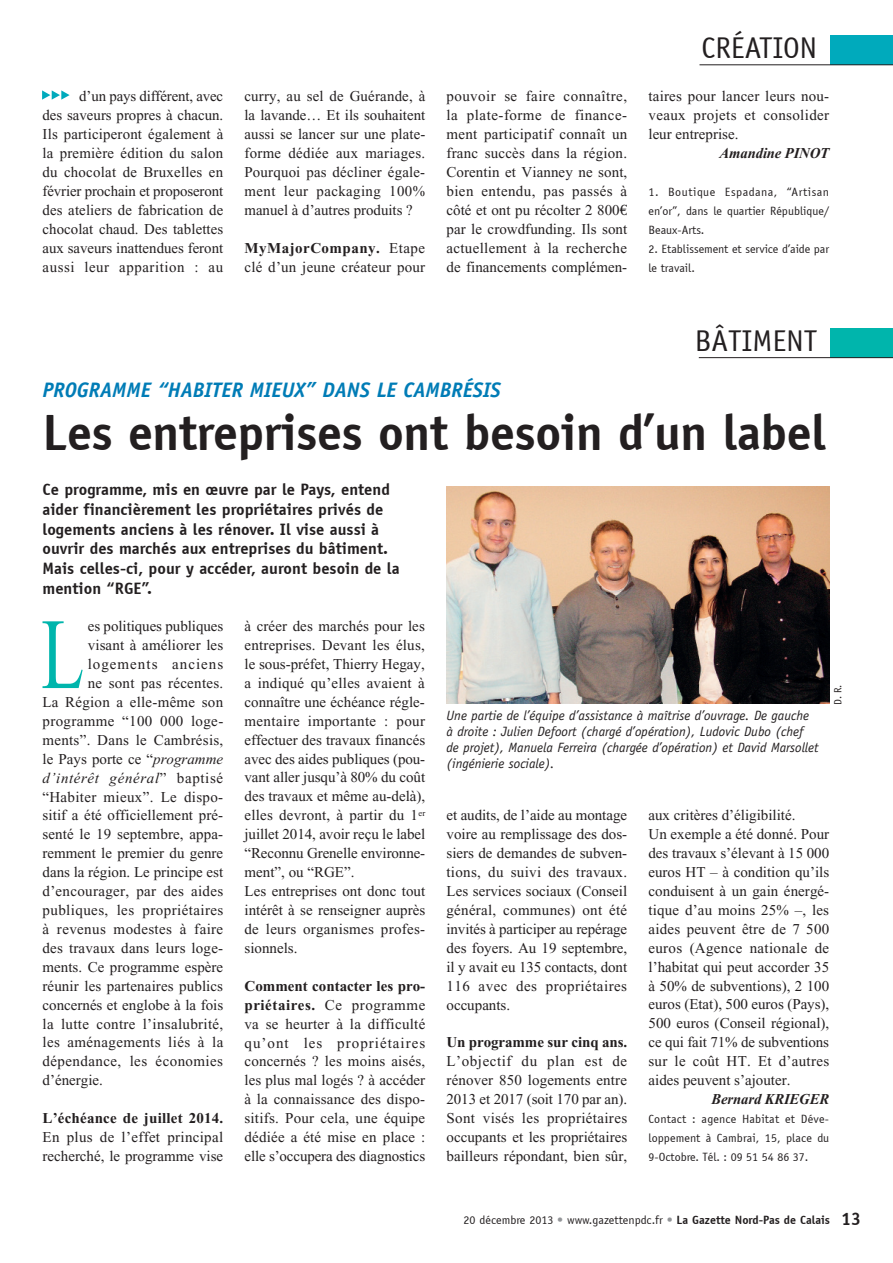
<style>
.page{position:relative;width:893px;height:1263px;background:#fff}
.page>*{position:absolute;margin:0;border:0;box-sizing:border-box;transform-origin:0 0}
.t1{font:100.8px "Times New Roman";color:#00b5ac;scale:.7 1}
.t2{font:700 51px "Officina Sans";letter-spacing:-.01em;color:#231f20}
.t3{font:30px "Officina Sans";color:#231f20}
.t4{font:italic 700 21px "Officina Sans";color:#007cb6}
.t5{font:700 16.5px/19.8px "Officina Sans";color:#231f20}
.t6{font:15px/18.9px "Times New Roman";letter-spacing:.005em;color:#231f20;text-align:justify}
.t7{font:15px "Times New Roman";letter-spacing:.025em;color:#231f20}
.t8{font:15px "Times New Roman";letter-spacing:.03em;color:#231f20}
.t9{font:italic 700 15px "Times New Roman";letter-spacing:-.01em;color:#231f20}
.t10{font:italic 15px "Times New Roman";letter-spacing:.04em;color:#231f20}
.t11{font:700 15px "Times New Roman";letter-spacing:.015em;color:#231f20}
.t12{font:700 15px "Times New Roman";letter-spacing:-.005em;color:#231f20}
.t13{font:15px "Times New Roman";letter-spacing:.065em;color:#231f20}
.t14{font:italic 13.5px/16.2px "Officina Sans";color:#231f20}
.t15{font:12px/18.9px "Officina Sans";color:#231f20;text-align:justify}
.t16{font:10.5px "Officina Sans";color:#231f20}
.s1{font-weight:700}
.s2{font-family:"Euro Serif"}
.s3{font-style:italic}
.s4{font-style:normal}
.s5{color:#939598}
.s6{font-weight:700;font-size:18px}
</style>
<div class="page">
<div style="left:830px;top:35px;width:63px;height:30px;background:#00aabc"></div>
<hr style="left:699px;top:64px;width:194px;height:1px;background:#231f20">
<img style="left:446px;top:486px;width:383px;height:217px">
<svg style="left:42px;top:90px;width:28px;height:10px"></svg>
<div style="left:830px;top:328px;width:63px;height:30px;background:#00b5ac"></div>
<hr style="left:699px;top:357px;width:194px;height:1px;background:#231f20">
<p class="t6" style="left:43px;top:87px;width:182px;text-indent:37px">d’un pays différent, avec des saveurs propres à chacun.<br>Ils participeront également à la première édition du salon du chocolat de Bruxelles en février prochain et proposeront des ateliers de fabrication de chocolat chaud. Des tablettes aux saveurs inattendues feront aussi leur apparition : au</p>
<p class="t6" style="left:244px;top:87px;width:182px">curry, au sel de Guérande, à la lavande… Et ils souhaitent aussi se lancer sur une plate&shy;forme dédiée aux mariages.<br>Pourquoi pas décliner égale&shy;ment leur packaging 100% manuel à d’autres produits ?</p>
<p class="t6" style="left:244px;top:238px;width:182px"><span class="s1">MyMajorCompany.</span> Etape clé d’un jeune créateur pour</p>
<h3 class="t3" style="left:701px;top:28px;width:117px">création</h3>
<p class="t6" style="left:446px;top:87px;width:182px">pouvoir se faire connaître, la plate-forme de finance&shy;ment participatif connaît un franc succès dans la région.<br>Corentin et Vianney ne sont, bien entendu, pas passés à côté et ont pu récolter 2 800<span class="s2">€ </span>par le crowdfunding. Ils sont actuellement à la recherche de financements complémen-</p>
<p class="t6" style="left:648px;top:87px;width:182px">taires pour lancer leurs nou&shy;veaux projets et consolider leur entreprise.</p>
<p class="t9" style="left:720px;top:145px;width:111px">Amandine PINOT</p>
<p class="t15" style="left:648px;top:183px;width:182px">1. Boutique Espadana, “Artisan en’or”, dans le quartier République/ Beaux-Arts.</p>
<p class="t15" style="left:648px;top:239px;width:182px">2. Etablissement et service d’aide par le travail.</p>
<h3 class="t3" style="left:487px;top:321px;width:113px">b</h3>
<h3 class="t3" style="left:711px;top:321px;width:104px">âtiment</h3>
<h3 class="t4" style="left:43px;top:377px;width:459px">PROGRAMME “HABITER MIEUX” DANS LE CAMBRéSIS</h3>
<h2 class="t2" style="left:43px;top:397px;width:785px">Les entreprises ont besoin d’un label</h2>
<p class="t5" style="left:43px;top:479px;width:359px">Ce programme, mis en œuvre par le Pays, entend aider financièrement les propriétaires privés de logements anciens à les rénover. Il vise aussi à ouvrir des marchés aux entreprises du bâtiment.<br>Mais celles-ci, pour y accéder, auront besoin de la mention “RGE”.</p>
<h1 class="t1" style="left:41px;top:599px;width:63px">L</h1>
<p class="t6" style="left:88px;top:617px;width:137px">es politiques publiques</p>
<p class="t6" style="left:244px;top:617px;width:182px;text-align:left">à créer des marchés pour les entreprises. Devant les élus, le sous-préfet, Thierry Hegay, a indiqué qu’elles avaient à connaître une échéance régle&shy;mentaire importante : pour effectuer des travaux financés avec des aides publiques (pou&shy;vant aller jusqu’à 80% du coût des travaux et même au-delà), elles devront, à partir du 1<sup>er </sup>juillet 2014, avoir reçu le label “Reconnu Grenelle environne&shy;ment”, ou “RGE”.<br>Les entreprises ont donc tout intérêt à se renseigner auprès de leurs organismes profes&shy;sionnels.</p>
<p class="t6" style="left:244px;top:976px;width:182px"><span class="s1">Comment contacter les pro&shy;priétaires.</span> Ce programme va se heurter à la difficulté qu’ont les propriétaires concernés ? les moins aisés, les plus mal logés ? à accéder à la connaissance des dispo&shy;sitifs. Pour cela, une équipe dédiée a été mise en place : elle s’occupera des diagnostics</p>
<p class="t6" style="left:88px;top:636px;width:137px">visant à améliorer les</p>
<p class="t13" style="left:88px;top:656px;width:137px">logements anciens</p>
<p class="t6" style="left:88px;top:674px;width:137px">ne sont pas récentes.</p>
<p class="t6" style="left:43px;top:692px;width:182px">La Région a elle-même son</p>
<p class="t7" style="left:43px;top:713px;width:182px">programme “100 000 loge-</p>
<p class="t6" style="left:43px;top:730px;width:182px">ments”. Dans le Cambrésis,</p>
<p class="t6" style="left:43px;top:749px;width:182px">le Pays porte ce “<span class="s3">programme</span></p>
<p class="t10" style="left:43px;top:770px;width:182px">d’intérêt général<span class="s4">” baptisé</span></p>
<p class="t6" style="left:43px;top:787px;width:182px">“Habiter mieux”. Le dispo-</p>
<p class="t6" style="left:43px;top:806px;width:182px">sitif a été officiellement pré-</p>
<p class="t6" style="left:43px;top:825px;width:182px">senté le 19 septembre, appa-</p>
<p class="t6" style="left:43px;top:844px;width:182px">remment le premier du genre</p>
<p class="t6" style="left:43px;top:863px;width:182px">dans la région. Le principe est</p>
<p class="t6" style="left:43px;top:882px;width:182px">d’encourager, par des aides</p>
<p class="t8" style="left:43px;top:902px;width:182px">publiques, les propriétaires</p>
<p class="t7" style="left:43px;top:921px;width:182px">à revenus modestes à faire</p>
<p class="t6" style="left:43px;top:938px;width:182px">des travaux dans leurs loge-</p>
<p class="t6" style="left:43px;top:957px;width:182px">ments. Ce programme espère</p>
<p class="t6" style="left:43px;top:976px;width:182px">réunir les partenaires publics</p>
<p class="t6" style="left:43px;top:995px;width:182px">concernés et englobe à la fois</p>
<p class="t6" style="left:43px;top:1014px;width:182px">la lutte contre l’insalubrité,</p>
<p class="t7" style="left:43px;top:1034px;width:182px">les aménagements liés à la</p>
<p class="t8" style="left:43px;top:1053px;width:182px">dépendance, les économies</p>
<p class="t6" style="left:43px;top:1071px;width:62px">d’énergie.</p>
<p class="t11" style="left:43px;top:1110px;width:182px">L’échéance de juillet 2014.</p>
<p class="t6" style="left:43px;top:1128px;width:182px">En plus de l’effet principal recherché, le programme vise</p>
<p class="t16" style="left:831px;top:705px;width:22px;rotate:-90deg">D. R.</p>
<p class="t14" style="left:446px;top:707px;width:374px">Une partie de l’équipe d’assistance à maîtrise d’ouvrage. De gauche à droite : Julien Defoort (chargé d’opération), Ludovic Dubo (chef de projet), Manuela Ferreira (chargée d’opération) et David Marsollet (ingénierie sociale).</p>
<p class="t6" style="left:648px;top:806px;width:182px;text-align:left">aux critères d’éligibilité.<br>Un exemple a été donné. Pour des travaux s’élevant à 15 000 euros HT – à condition qu’ils conduisent à un gain énergé&shy;tique d’au moins 25% –, les aides peuvent être de 7 500 euros (Agence nationale de l’habitat qui peut accorder 35 à 50% de subventions), 2 100 euros (Etat), 500 euros (Pays),<br>500 euros (Conseil régional), ce qui fait 71% de subventions sur le coût HT. Et d’autres aides peuvent s’ajouter.</p>
<p class="t9" style="left:712px;top:1091px;width:119px">Bernard KRIEGER</p>
<p class="t15" style="left:648px;top:1110px;width:182px">Contact : agence Habitat et Déve&shy;loppement à Cambrai, 15, place du 9-Octobre. Tél. : 09 51 54 86 37.</p>
<p class="t6" style="left:446px;top:806px;width:182px">et audits, de l’aide au montage voire au remplissage des dos&shy;siers de demandes de subven&shy;tions, du suivi des travaux.<br>Les services sociaux (Conseil général, communes) ont été invités à participer au repérage des foyers. Au 19 septembre, il y avait eu 135 contacts, dont 116 avec des propriétaires occupants.</p>
<p class="t12" style="left:446px;top:1034px;width:182px">Un programme sur cinq ans.</p>
<p class="t6" style="left:446px;top:1052px;width:182px">L’objectif du plan est de rénover 850 logements entre 2013 et 2017 (soit 170 par an).<br>Sont visés les propriétaires occupants et les propriétaires bailleurs répondant, bien sûr,</p>
<p class="t15" style="left:463px;top:1210px;width:399px">20 décembre 2013 <span class="s5">•</span> www.gazettenpdc.fr <span class="s5">•</span> <span class="s1">La Gazette Nord‑Pas de Calais</span> <span class="s6">13</span></p>
</div>
